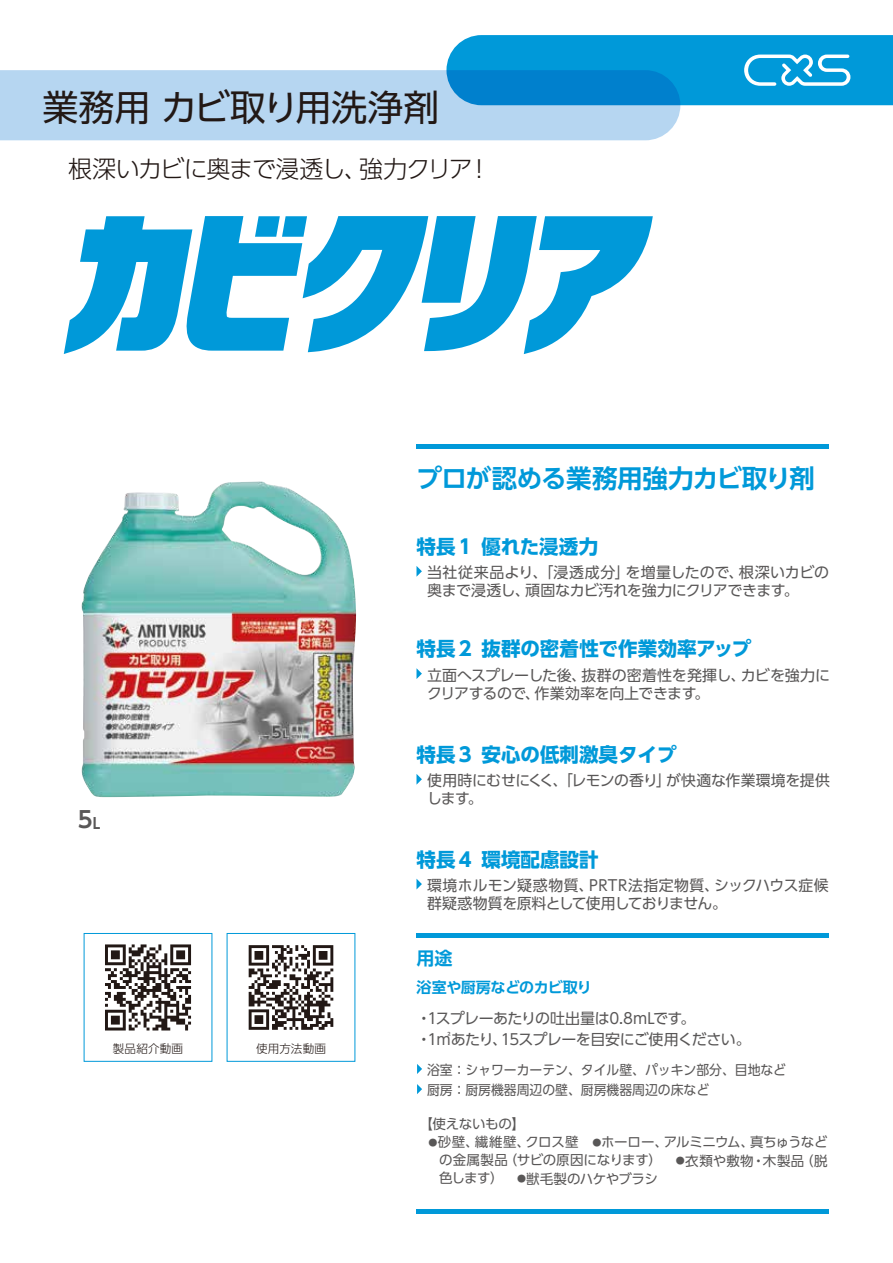
<style>
.page{position:relative;width:893px;height:1263px;background:#fff}
.page>*{position:absolute;margin:0;border:0;box-sizing:border-box;transform-origin:0 0}
.t1{font:36px "UD Shin Go Pr 6 N";color:#221815}
.t2{font:700 25.5px "UD Shin Go Pr 6 N De";letter-spacing:-.03em;color:#0099d9}
.t3{font:300 24px "UD Shin Go Pr 6 N";letter-spacing:-.045em;color:#221815}
.t4{font:700 22.5px "UD Shin Go Pr 6 N De";color:#595757}
.t5{font:700 19.5px "UD Shin Go Pr 6 N";color:#0099d9}
.t6{font:700 18px "UD Shin Go Pr 6 N De";color:#0099d9}
.t7{font:15px/18px "UD Shin Go Pr 6 N";letter-spacing:-.025em;color:#595757}
.t8{font:15px/18px "UD Shin Go Pr 6 N";letter-spacing:.005em;color:#595757}
.t9{font:700 15px "UD Shin Go Pr 6 N De";letter-spacing:-.025em;color:#0099d9}
.t10{font:13.5px/18px "UD Shin Go Pr 6 N";color:#595757;text-align:justify}
.t11{font:13.5px/20.1px "UD Shin Go Pr 6 N";color:#595757;scale:.95 1}
.t12{font:300 11.55px "UD Shin Go Pr 6 N";letter-spacing:.015em;color:#221815}
.s1{font-size:15px}
.s2{font-size:9px}
</style>
<div class="page">
<img style="left:82px;top:481px;width:274px;height:316px">
<svg style="left:416px;top:566px;width:6px;height:11px"></svg>
<svg style="left:416px;top:668px;width:6px;height:11px"></svg>
<svg style="left:416px;top:774px;width:6px;height:11px"></svg>
<svg style="left:416px;top:879px;width:6px;height:10px"></svg>
<div style="left:0;top:70px;width:680px;height:70px;background:#b6d6f1"></div>
<svg style="left:446px;top:35px;width:447px;height:70px;background:#0d98d8"></svg>
<div style="left:416px;top:933px;width:413px;height:5px;background:#0099d9"></div>
<div style="left:416px;top:444px;width:413px;height:5px;background:#0099d9"></div>
<hr style="left:416px;top:1209px;width:413px;height:4px;background:#0099d9">
<svg style="left:417px;top:1064px;width:5px;height:10px"></svg>
<svg style="left:417px;top:1084px;width:5px;height:10px"></svg>
<svg style="left:64px;top:216px;width:589px;height:138px"></svg>
<svg style="left:249px;top:945px;width:84px;height:85px"></svg>
<div style="left:227px;top:933px;width:128px;height:129px;border:1px solid #0099d9"></div>
<svg style="left:105px;top:944px;width:86px;height:86px"></svg>
<div style="left:84px;top:933px;width:128px;height:129px;border:1px solid #0099d9"></div>
<h1 class="t1" style="left:43px;top:78px;width:399px">業務用 カビ取り用洗浄剤</h1>
<h3 class="t3" style="left:68px;top:150px;width:425px">根深いカビに奥まで浸透し、強力クリア！</h3>
<h2 class="t2" style="left:416px;top:458px;width:400px">プロが認める業務用強力カビ取り剤</h2>
<h3 class="t5" style="left:416px;top:530px;width:183px">特長１ 優れた浸透力</h3>
<p class="t7" style="left:427px;top:563px;width:403px">当社従来品より、「浸透成分」を増量したので、根深いカビの奥まで浸透し、頑固なカビ汚れを強力にクリアできます。</p>
<h3 class="t5" style="left:416px;top:633px;width:336px">特長２ 抜群の密着性で作業効率アップ</h3>
<p class="t7" style="left:427px;top:665px;width:404px">立面へスプレーした後、抜群の密着性を発揮し、カビを強力にクリアするので、作業効率を向上できます。</p>
<h3 class="t4" style="left:78px;top:801px;width:24px">5<span class="s1">L</span></h3>
<p class="t12" style="left:113px;top:1039px;width:72px">製品紹介動画</p>
<p class="t12" style="left:256px;top:1039px;width:72px">使用方法動画</p>
<h3 class="t5" style="left:416px;top:738px;width:261px">特長３ 安心の低刺激臭タイプ</h3>
<p class="t7" style="left:427px;top:771px;width:404px">使用時にむせにくく、「レモンの香り」が快適な作業環境を提供します。</p>
<h3 class="t5" style="left:416px;top:843px;width:183px">特長４ 環境配慮設計</h3>
<p class="t8" style="left:427px;top:876px;width:403px">環境ホルモン疑惑物質、PRTR法指定物質、シックハウス症候群疑惑物質を原料として使用しておりません。</p>
<p class="t6" style="left:416px;top:943px;width:37px">用途</p>
<p class="t9" style="left:416px;top:975px;width:177px">浴室や厨房などのカビ取り</p>
<p class="t7" style="left:416px;top:1007px;width:336px;line-height:21px">・1スプレーあたりの吐出量は0.8mLです。<br>・1㎡あたり、15スプレーを目安にご使用ください。</p>
<p class="t11" style="left:427px;top:1059px;width:379px">浴室：シャワーカーテン、タイル壁、パッキン部分、目地など厨房：厨房機器周辺の壁、厨房機器周辺の床など</p>
<p class="t10" style="left:419px;top:1115px;width:107px">【使えないもの】</p>
<p class="t10" style="left:439px;top:1133px;width:390px;text-indent:-10px"><span class="s2">●</span>砂壁、繊維壁、クロス壁　<span class="s2">●</span>ホーロー、アルミニウム、真ちゅうなどの金属製品（サビの原因になります）　<span class="s2">●</span>衣類や敷物・木製品（脱色します）　<span class="s2">●</span>獣毛製のハケやブラシ</p>
</div>
